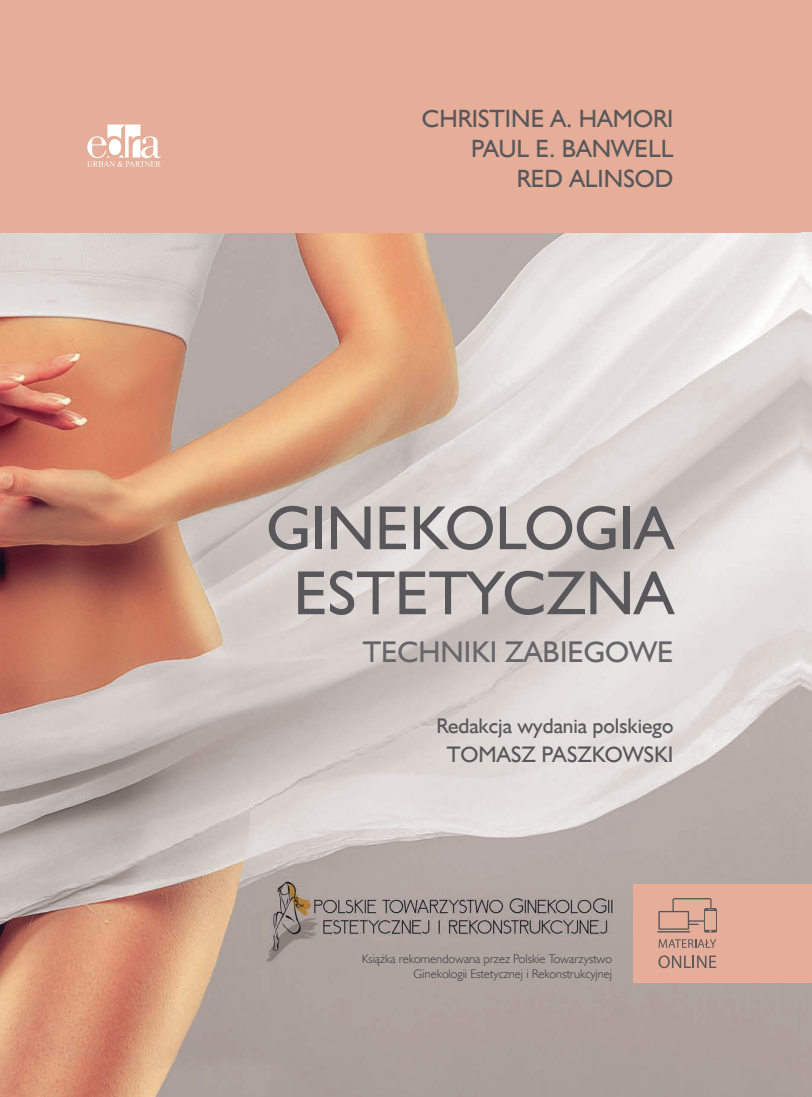
<style>
.page{position:relative;width:812px;height:1097px;background:#fff}
.page>*{position:absolute;margin:0;border:0;box-sizing:border-box;transform-origin:0 0}
.t1{font:62.5px/65px "Humanst 521 EU";color:#57575c;text-align:center}
.t2{font:30px "Humanst 521 EU";color:#66666b}
.t3{font:25px/30px "Humanst 521 EU";color:#57575c;text-align:right}
.t4{font:22.5px "Humanst 521 EU";color:#57575c}
.t5{font:21.25px "Humanst 521 EU";color:#57575c}
.t6{font:12.5px/15px "Humanst 521 Lt EU";color:#3e3e3f;text-align:right}
</style>
<div class="page">
<img style="left:0;top:232px;width:811px;height:865px">
<div style="left:0;top:0;width:800px;height:232px;background:#e6ae98"></div>
<svg style="left:87px;top:125px;width:74px;height:42px"></svg>
<div style="left:632px;top:884px;width:168px;height:99px;background:#e6ae98"></div>
<svg style="left:657px;top:898px;width:59px;height:34px"></svg>
<svg style="left:658px;top:939px;width:58px;height:9px"></svg>
<svg style="left:658px;top:955px;width:57px;height:13px"></svg>
<div style="left:800px;top:0;width:11px;height:232px;background:#e6ae98"></div>
<div style="left:800px;top:884px;width:11px;height:99px;background:#e6ae98"></div>
<p class="t3" style="left:422px;top:103px;width:253px">CHRISTINE A. HAMORI<br>PAUL E. BANWELL<br>RED ALINSOD</p>
<p class="t1" style="left:266px;top:495px;width:408px">GINEKOLOGIA<br>ESTETYCZNA</p>
<p class="t2" style="left:362px;top:633px;width:312px">TECHNIKI ZABIEGOWE</p>
<p class="t5" style="left:436px;top:712px;width:238px">Redakcja wydania polskiego</p>
<p class="t4" style="left:446px;top:740px;width:228px">TOMASZ PASZKOWSKI</p>
<p class="t6" style="left:361px;top:951px;width:252px">Książka rekomendowana przez Polskie Towarzystwo<br>Ginekologii Estetycznej i Rekonstrukcyjnej</p>
</div>
